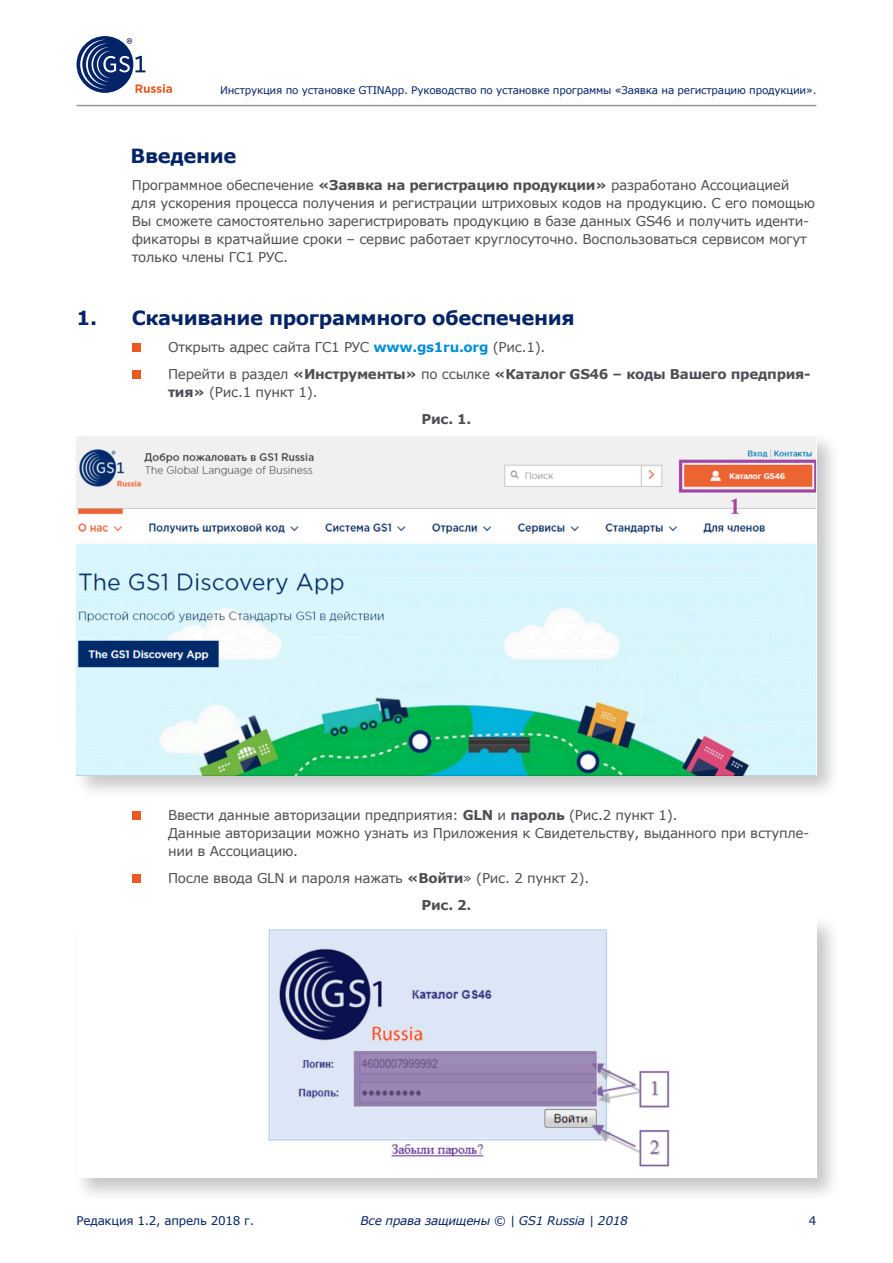
<style>
.page{position:relative;width:893px;height:1263px;background:#fff}
.page>*{position:absolute;margin:0;border:0;box-sizing:border-box;transform-origin:0 0}
.t1{font:700 19.5px "Verdana";letter-spacing:-.02em;color:#052467}
.t2{font:13.5px/18px "Verdana";letter-spacing:-.02em;color:#504e53}
.t3{font:700 13.5px "Verdana";color:#504e53}
.t4{font:italic 12px "Verdana";letter-spacing:-.02em;color:#052467}
.t5{font:12px "Verdana";letter-spacing:-.02em;color:#052467}
.t6{font:10.5px "Verdana";letter-spacing:-.02em;color:#052467}
.s1{font-weight:700}
.s2{font-weight:700;color:#008fd7}
</style>
<div class="page">
<div style="left:77px;top:36px;width:56px;height:57px;background:#052467;border-radius:50%"></div>
<svg style="left:80px;top:38px;width:92px;height:55px"></svg>
<hr style="left:77px;top:105px;width:739px;height:1px;background:#98989c">
<div style="left:132px;top:343px;width:8px;height:9px;background:#ea591f"></div>
<div style="left:132px;top:370px;width:8px;height:9px;background:#ea591f"></div>
<div style="left:132px;top:811px;width:8px;height:9px;background:#ea591f"></div>
<div style="left:132px;top:874px;width:8px;height:9px;background:#ea591f"></div>
<div style="left:73px;top:431px;width:768px;height:369px;background:#1b1c20;opacity:.25"></div>
<img style="left:77px;top:436px;width:739px;height:339px">
<div style="left:73px;top:915px;width:768px;height:287px;background:#1b1c20;opacity:.25"></div>
<div style="left:77px;top:918px;width:739px;height:260px;background:#fff"></div>
<img style="left:268px;top:929px;width:402px;height:238px">
<p class="t6" style="left:220px;top:83px;width:598px">Инструкция по установке GTINApp. Руководство по установке программы «Заявка на регистрацию продукции».</p>
<h1 class="t1" style="left:131px;top:143px;width:107px">Введение</h1>
<p class="t2" style="left:132px;top:176px;width:685px">Программное обеспечение <span class="s1">«Заявка на регистрацию продукции»</span> разработано Ассоциацией для ускорения процесса получения и регистрации штриховых кодов на продукцию. С его помощью Вы сможете самостоятельно зарегистрировать продукцию в базе данных GS46 и получить иденти&shy;фикаторы в кратчайшие сроки – сервис работает круглосуточно. Воспользоваться сервисом могут только члены ГС1 РУС.</p>
<h1 class="t1" style="left:77px;top:305px;width:500px">1. Скачивание программного обеспечения</h1>
<p class="t2" style="left:168px;top:333px;width:644px;line-height:27px">Открыть адрес сайта ГС1 РУС <span class="s2">www.gs1ru.org</span> (Рис.1).<br>Перейти в раздел <span class="s1">«Инструменты»</span> по ссылке <span class="s1">«Каталог GS46 – коды Вашего предприя-</span></p>
<p class="t2" style="left:168px;top:383px;width:151px"><span class="s1">тия»</span> (Рис.1 пункт 1).</p>
<p class="t3" style="left:421px;top:410px;width:52px">Рис. 1.</p>
<p class="t2" style="left:168px;top:806px;width:643px">Ввести данные авторизации предприятия: <span class="s1">GLN</span> и <span class="s1">пароль</span> (Рис.2 пункт 1).<br>Данные авторизации можно узнать из Приложения к Свидетельству, выданного при вступле&shy;нии в Ассоциацию.</p>
<p class="t2" style="left:421px;top:864px;width:169px;line-height:27px;text-indent:-253px">После ввода GLN и пароля нажать <span class="s1">«Войти</span>» (Рис. 2 пункт 2).<br><span class="s1">Рис. 2.</span></p>
<p class="t5" style="left:77px;top:1213px;width:179px">Редакция 1.2, апрель 2018 г.</p>
<p class="t4" style="left:361px;top:1213px;width:269px">Все права защищены © | GS1 Russia | 2018</p>
<p class="t5" style="left:809px;top:1213px;width:9px">4</p>
</div>
